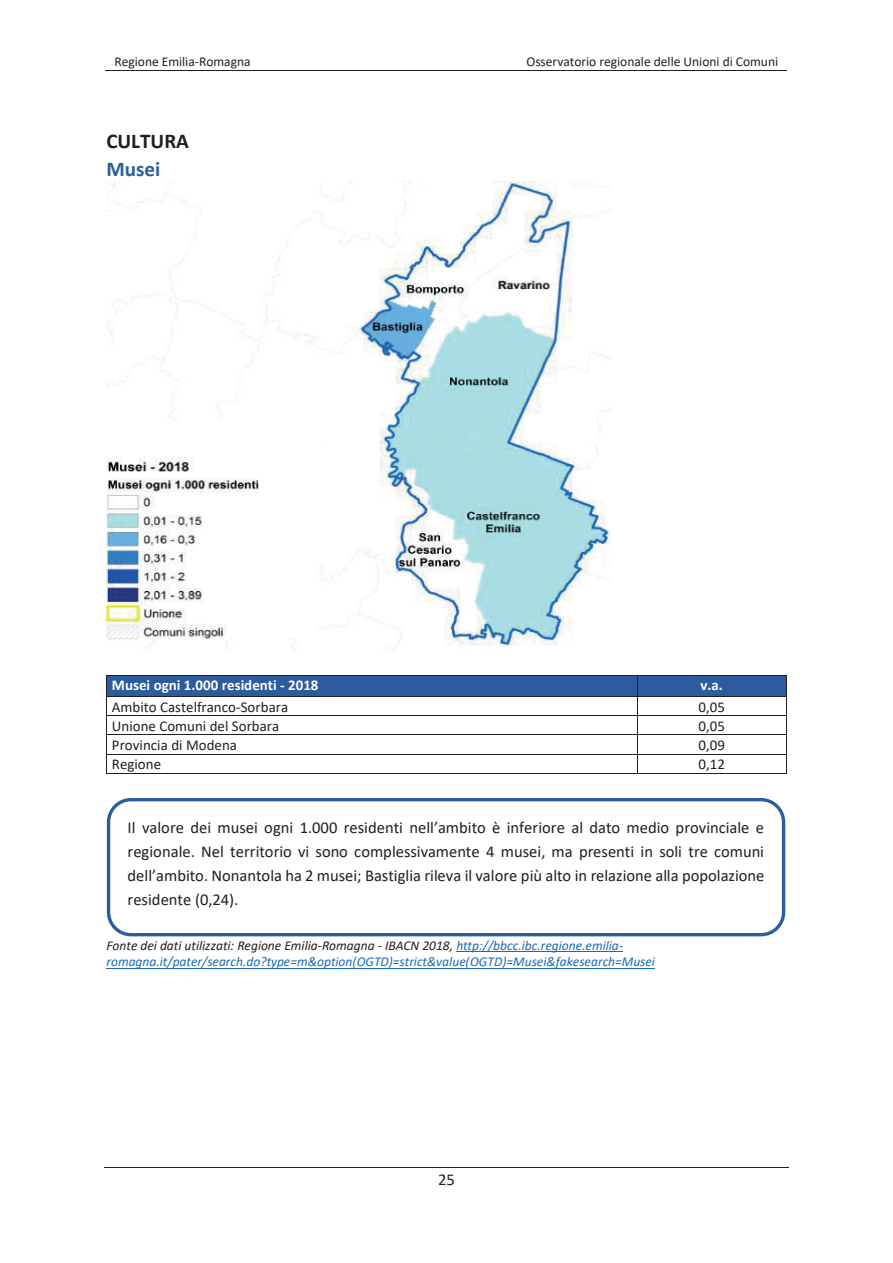
<style>
.page{position:relative;width:893px;height:1263px;background:#fff}
.page>*{position:absolute;margin:0;border:0;box-sizing:border-box;transform-origin:0 0}
.t1{font:700 21px/28.8px "Calibri";color:#231f20}
.t2{font:16.5px/24px "Calibri";color:#231f20;text-align:justify}
.t3{font:15px "Calibri";color:#231f20}
.t4{font:700 15px "Calibri";color:#fff}
.t5{font:italic 13.5px/16.5px "Calibri";color:#1b69b4}
.t6{font:13.5px "Calibri";color:#231f20}
.s1{color:#2c5c9d}
.s2{color:#231f20}
</style>
<div class="page">
<hr style="left:105px;top:70px;width:342px;height:1px;background:#231f20">
<hr style="left:446px;top:70px;width:341px;height:1px;background:#231f20">
<hr style="left:104px;top:1167px;width:685px;height:1px;background:#231f20">
<div style="left:107px;top:676px;width:530px;height:20px;background:#2c5c9d"></div>
<div style="left:638px;top:676px;width:148px;height:20px;background:#2c5c9d"></div>
<hr style="left:106px;top:675px;width:680px;height:1px;background:#231f20">
<hr style="left:106px;top:696px;width:680px;height:1px;background:#231f20">
<hr style="left:106px;top:715px;width:680px;height:1px;background:#231f20">
<hr style="left:106px;top:734px;width:680px;height:1px;background:#231f20">
<hr style="left:106px;top:754px;width:680px;height:1px;background:#231f20">
<svg style="left:106px;top:676px;width:1px;height:97px"></svg>
<hr style="left:106px;top:773px;width:531px;height:1px;background:#231f20">
<svg style="left:637px;top:676px;width:1px;height:97px"></svg>
<hr style="left:638px;top:773px;width:148px;height:1px;background:#231f20">
<svg style="left:786px;top:675px;width:1px;height:99px"></svg>
<hr style="left:456px;top:951px;width:167px;height:1px;background:#1b69b4">
<hr style="left:106px;top:968px;width:549px;height:1px;background:#1b69b4">
<img style="left:106px;top:182px;width:504px;height:469px">
<div style="left:107px;top:798px;width:678px;height:138px;border:3px solid #2c5e9d;border-radius:22px"></div>
<div style="left:106px;top:421px;width:216px;height:34px;background:#fff"></div>
<p class="t6" style="left:114px;top:52px;width:138px">Regione Emilia-Romagna</p>
<p class="t6" style="left:526px;top:52px;width:253px">Osservatorio regionale delle Unioni di Comuni</p>
<p class="t1" style="left:106px;top:126px;width:84px">CULTURA<br><span class="s1">Musei</span></p>
<p class="t4" style="left:112px;top:674px;width:208px">Musei ogni 1.000 residenti - 2018</p>
<p class="t4" style="left:700px;top:674px;width:24px">v.a.</p>
<p class="t3" style="left:112px;top:696px;width:178px">Ambito Castelfranco-Sorbara</p>
<p class="t3" style="left:698px;top:696px;width:28px">0,05</p>
<p class="t3" style="left:112px;top:715px;width:169px">Unione Comuni del Sorbara</p>
<p class="t3" style="left:698px;top:715px;width:28px">0,05</p>
<p class="t3" style="left:112px;top:734px;width:127px">Provincia di Modena</p>
<p class="t3" style="left:698px;top:734px;width:28px">0,09</p>
<p class="t3" style="left:112px;top:753px;width:51px">Regione</p>
<p class="t3" style="left:698px;top:753px;width:28px">0,12</p>
<p class="t2" style="left:128px;top:815px;width:638px">Il valore dei musei ogni 1.000 residenti nell’ambito è inferiore al dato medio provinciale e regionale. Nel territorio vi sono complessivamente 4 musei, ma presenti in soli tre comuni dell’ambito. Nonantola ha 2 musei; Bastiglia rileva il valore più alto in relazione alla popolazione residente (0,24).</p>
<p class="t5" style="left:106px;top:936px;width:550px"><span class="s2">Fonte dei dati utilizzati: Regione Emilia-Romagna - IBACN 2018,</span> http://bbcc.ibc.regione.emilia&shy;romagna.it/pater/search.do?type=m&amp;option(OGTD)=strict&amp;value(OGTD)=Musei&amp;fakesearch=Musei</p>
<p class="t2" style="left:438px;top:1167px;width:18px">25</p>
</div>
